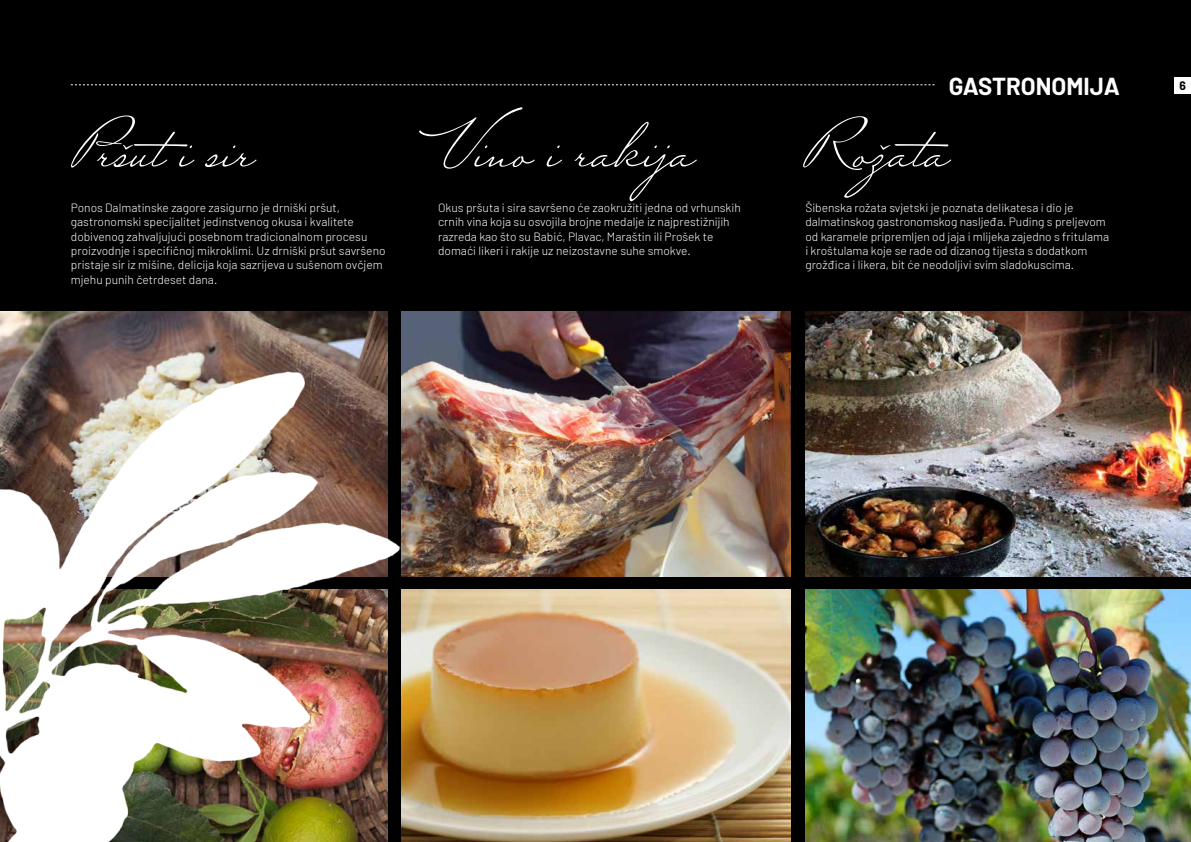
<style>
.page{position:relative;width:1191px;height:842px;background:#000}
.page>*{position:absolute;margin:0;border:0;box-sizing:border-box;transform-origin:0 0}
.t1{font:72px "Mr Sheffield";color:#fff}
.t2{font:700 24px "Barlow";color:#fff}
.t3{font:300 12px/14.4px "Barlow";color:#fff}
.t4{font:700 12px "Barlow";color:#000}
</style>
<div class="page">
<svg style="left:71px;top:85px;width:863px;height:1px"></svg>
<img style="left:469px;top:312px;width:322px;height:265px">
<img style="left:805px;top:312px;width:386px;height:265px">
<img style="left:469px;top:590px;width:322px;height:252px">
<img style="left:805px;top:590px;width:386px;height:252px">
<div style="left:1174px;top:77px;width:17px;height:17px;background:#fff"></div>
<img style="left:0;top:311px;width:469px;height:531px">
<h1 class="t1" style="left:71px;top:99px;width:187px">Pršuti sir</h1>
<p class="t3" style="left:71px;top:200px;width:316px">Ponos Dalmatinske zagore zasigurno je drniški pršut, gastronomski specijalitet jedinstvenog okusa i kvalitete dobivenog zahvaljujući posebnom tradicionalnom procesu proizvodnje i specifičnoj mikroklimi. Uz drniški pršut savršeno pristaje sir iz mišine, delicija koja sazrijeva u sušenom ovčjem mjehu punih četrdeset dana.</p>
<h1 class="t1" style="left:438px;top:99px;width:260px">Vino i rakija</h1>
<p class="t3" style="left:438px;top:200px;width:304px">Okus pršuta i sira savršeno će zaokružiti jedna od vrhunskih crnih vina koja su osvojila brojne medalje iz najprestižnijih razreda kao što su Babić, Plavac, Maraštin ili Prošek te domaći likeri i rakije uz neizostavne suhe smokve.</p>
<h2 class="t2" style="left:948px;top:71px;width:173px">GASTRONOMIJA</h2>
<p class="t4" style="left:1179px;top:78px;width:8px">6</p>
<h1 class="t1" style="left:805px;top:99px;width:165px">Rožata</h1>
<p class="t3" style="left:805px;top:200px;width:305px">Šibenska rožata svjetski je poznata delikatesa i dio je dalmatinskog gastronomskog nasljeđa. Puding s preljevom od karamele pripremljen od jaja i mlijeka zajedno s fritulama i kroštulama koje se rade od dizanog tijesta s dodatkom grožđica i likera, bit će neodoljivi svim sladokuscima.</p>
</div>
